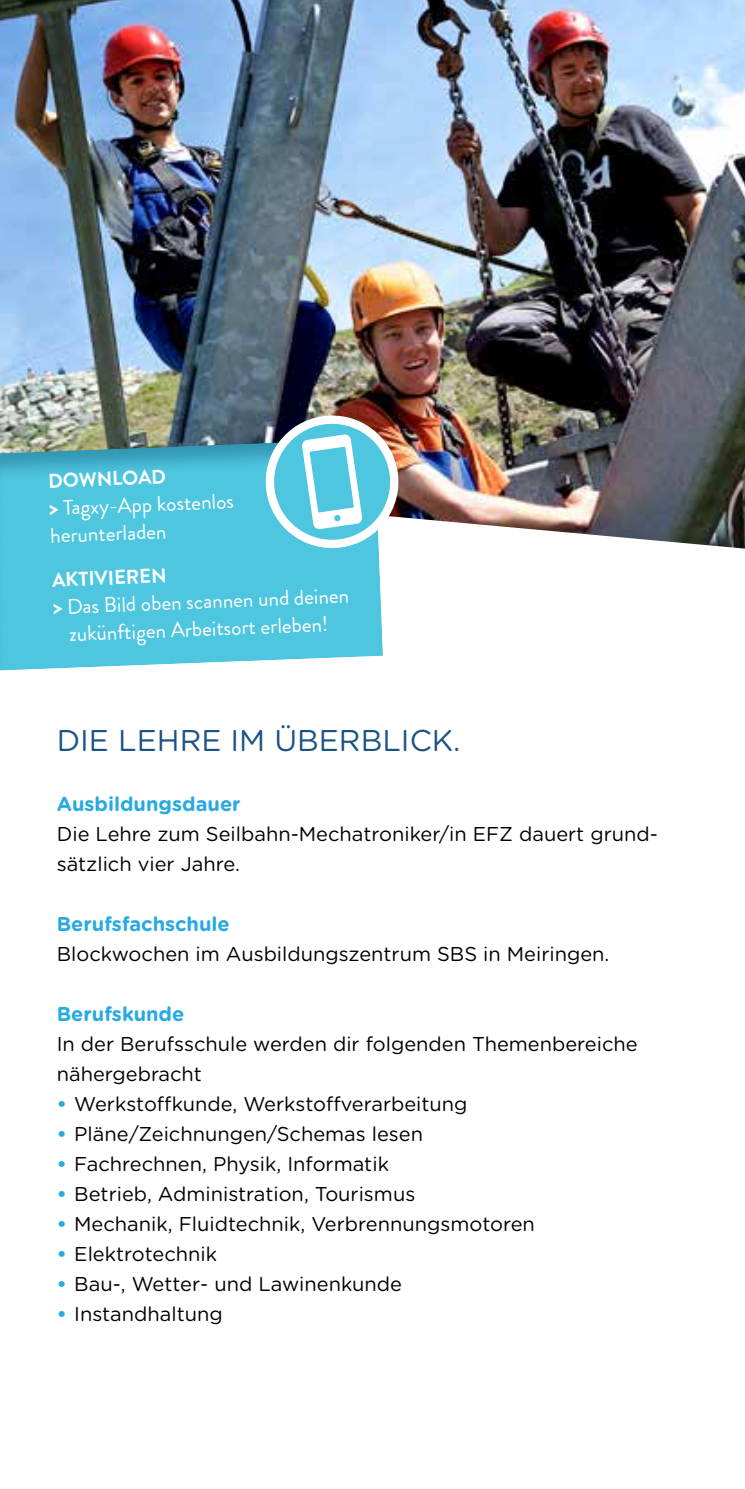
<style>
.page{position:relative;width:745px;height:1489px;background:#fff}
.page>*{position:absolute;margin:0;border:0;box-sizing:border-box;transform-origin:0 0}
.t1{font:30px "Gotham Rounded";color:#1c5384}
.t2{font:21.25px/27.8px "Brandon Grotesque";color:#fff}
.t3{font:20px/30px "Gotham Rounded";color:#000}
.t4{font:700 20px "Gotham Rounded";color:#27aae1}
.t5{font:700 20px "Brandon Grotesque";color:#fff}
.s1{font-weight:900}
.s2{font-weight:700;color:#27aae1}
</style>
<div class="page">
<img style="left:0;top:0;width:744px;height:549px">
<svg style="left:0;top:437px;width:383px;height:234px;background:#57c3db"></svg>
<svg style="left:265px;top:415px;width:133px;height:137px"></svg>
<p class="t5" style="left:48px;top:466px;width:119px;rotate:-2deg">DOWNLOAD</p>
<p class="t2" style="left:49px;top:494px;width:186px;rotate:-2deg"><span class="s1">&gt;</span> Tagxy-App kostenlos herunterladen</p>
<p class="t5" style="left:52px;top:565px;width:116px;rotate:-2deg">AKTIVIEREN</p>
<p class="t2" style="left:53px;top:593px;width:297px;text-align:center;rotate:-2deg"><span class="s1">&gt;</span> Das Bild oben scannen und deinen zukünftigen Arbeitsort erleben!</p>
<h1 class="t1" style="left:57px;top:719px;width:405px">DIE LEHRE IM ÜBERBLICK.</h1>
<p class="t4" style="left:57px;top:789px;width:185px">Ausbildungsdauer</p>
<p class="t3" style="left:57px;top:817px;width:602px">Die Lehre zum Seilbahn-Mechatroniker/in EFZ dauert grund&shy;sätzlich vier Jahre.</p>
<p class="t4" style="left:57px;top:909px;width:174px">Berufsfachschule</p>
<p class="t3" style="left:57px;top:937px;width:554px">Blockwochen im Ausbildungszentrum SBS in Meiringen.</p>
<p class="t4" style="left:57px;top:999px;width:129px">Berufskunde</p>
<p class="t3" style="left:57px;top:1027px;width:582px">In der Berufsschule werden dir folgenden Themenbereiche nähergebracht</p>
<p class="t3" style="left:57px;top:1087px;width:412px"><span class="s2">•</span> Werkstoffkunde, Werkstoffverarbeitung</p>
<p class="t3" style="left:57px;top:1117px;width:367px"><span class="s2">•</span> Pläne/Zeichnungen/Schemas lesen</p>
<p class="t3" style="left:57px;top:1147px;width:333px"><span class="s2">•</span> Fachrechnen, Physik, Informatik</p>
<p class="t3" style="left:57px;top:1177px;width:360px"><span class="s2">•</span> Betrieb, Administration, Tourismus</p>
<p class="t3" style="left:57px;top:1207px;width:479px"><span class="s2">•</span> Mechanik, Fluidtechnik, Verbrennungsmotoren</p>
<p class="t3" style="left:57px;top:1237px;width:162px"><span class="s2">•</span> Elektrotechnik</p>
<p class="t3" style="left:57px;top:1267px;width:346px"><span class="s2">•</span> Bau-, Wetter- und Lawinenkunde</p>
<p class="t3" style="left:57px;top:1297px;width:167px"><span class="s2">•</span> Instandhaltung</p>
</div>
